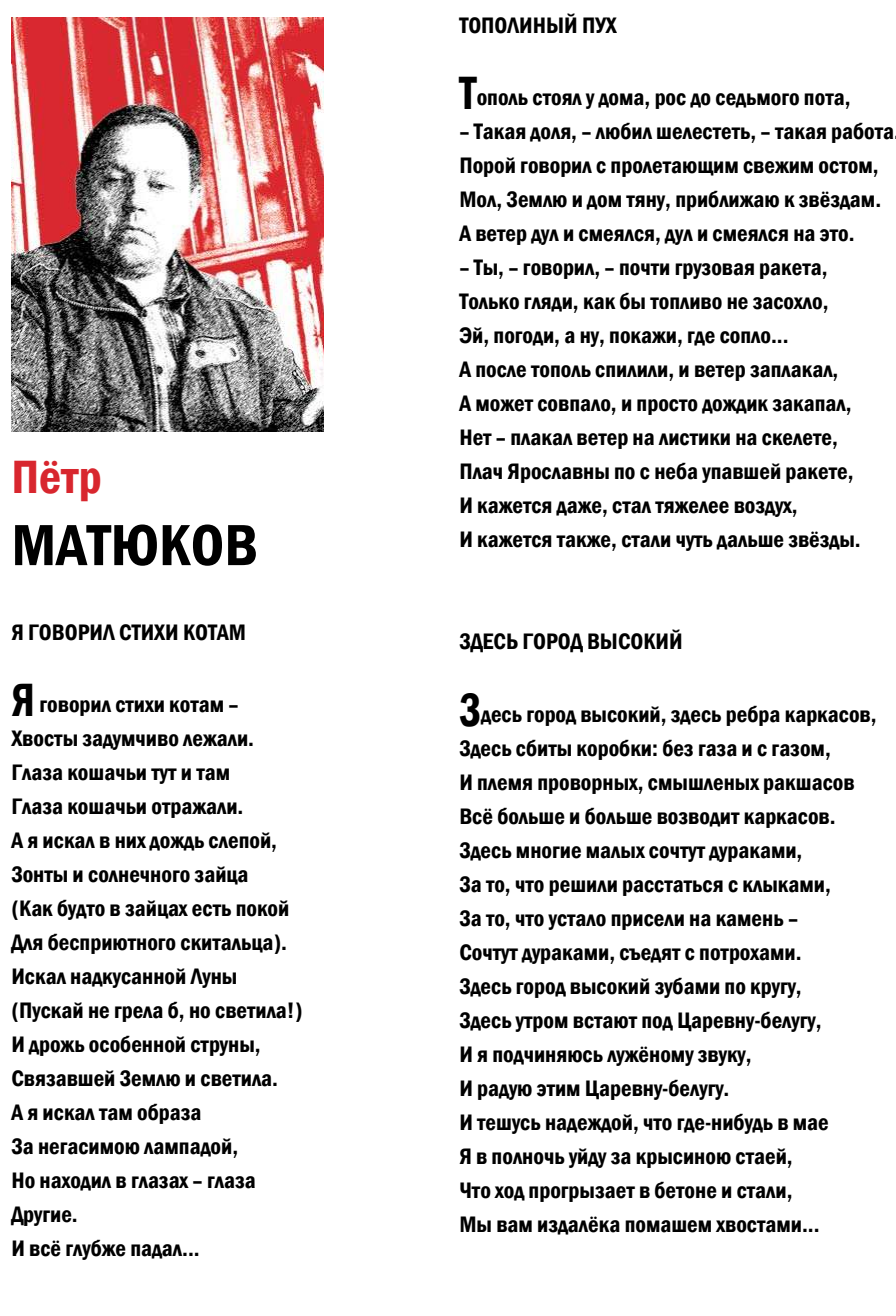
<style>
.page{position:relative;width:896px;height:1316px;background:#fff}
.page>*{position:absolute;margin:0;border:0;box-sizing:border-box;transform-origin:0 0}
.t1{font:600 condensed 60px "Franklin Gothic";color:#000}
.t2{font:600 condensed 48px "Franklin Gothic";color:#d8262e}
.t3{font:600 condensed 23px/34px "Franklin Gothic";color:#000}
.s1{font-size:48px}
</style>
<div class="page">
<img style="left:11px;top:17px;width:312px;height:414px">
<h2 class="t2" style="left:11px;top:445px;width:92px">Пётр</h2>
<h1 class="t1" style="left:11px;top:505px;width:248px">МАТЮКОВ</h1>
<p class="t3" style="left:11px;top:615px;width:236px">Я ГОВОРИЛ СТИХИ КОТАМ</p>
<p class="t3" style="left:11px;top:687px;width:293px"><span class="s1">Я</span> говорил стихи котам –<br>Хвосты задумчиво лежали.<br>Глаза кошачьи тут и там<br>Глаза кошачьи отражали.<br>А я искал в них дождь слепой,<br>Зонты и солнечного зайца<br>(Как будто в зайцах есть покой<br>Для бесприютного скитальца).<br>Искал надкусанной Луны (Пускай не грела б, но светила!)<br>И дрожь особенной струны,<br>Связавшей Землю и светила.<br>А я искал там образа<br>За негасимою лампадой,<br>Но находил в глазах – глаза<br>Другие.<br>И всё глубже падал...</p>
<p class="t3" style="left:459px;top:8px;width:159px">ТОПОЛИНЫЙ ПУХ</p>
<p class="t3" style="left:459px;top:80px;width:393px"><span class="s1">Т</span>ополь стоял у дома, рос до седьмого пота,</p>
<p class="t3" style="left:459px;top:114px;width:436px">– Такая доля, – любил шелестеть, – такая работа Порой говорил с пролетающим свежим остом, Мол, Землю и дом тяну, приближаю к звёздам.<br>А ветер дул и смеялся, дул и смеялся на это.</p>
<p class="t3" style="left:459px;top:250px;width:403px">– Ты, – говорил, – почти грузовая ракета, Только гляди, как бы топливо не засохло, Эй, погоди, а ну, покажи, где сопло...<br>А после тополь спилили, и ветер заплакал,<br>А может совпало, и просто дождик закапал, Нет – плакал ветер на листики на скелете, Плач Ярославны по с неба упавшей ракете, И кажется даже, стал тяжелее воздух,<br>И кажется также, стали чуть дальше звёзды.</p>
<p class="t3" style="left:459px;top:624px;width:225px">ЗДЕСЬ ГОРОД ВЫСОКИЙ</p>
<p class="t3" style="left:459px;top:696px;width:419px"><span class="s1">З</span>десь город высокий, здесь ребра каркасов, Здесь сбиты коробки: без газа и с газом,<br>И племя проворных, смышленых ракшасов Всё больше и больше возводит каркасов.<br>Здесь многие малых сочтут дураками,<br>За то, что решили расстаться с клыками,<br>За то, что устало присели на камень –<br>Сочтут дураками, съедят с потрохами.<br>Здесь город высокий зубами по кругу,<br>Здесь утром встают под Царевну-белугу,<br>И я подчиняюсь лужёному звуку,<br>И радую этим Царевну-белугу.<br>И тешусь надеждой, что где-нибудь в мае<br>Я в полночь уйду за крысиною стаей,<br>Что ход прогрызает в бетоне и стали,<br>Мы вам издалёка помашем хвостами...</p>
</div>
